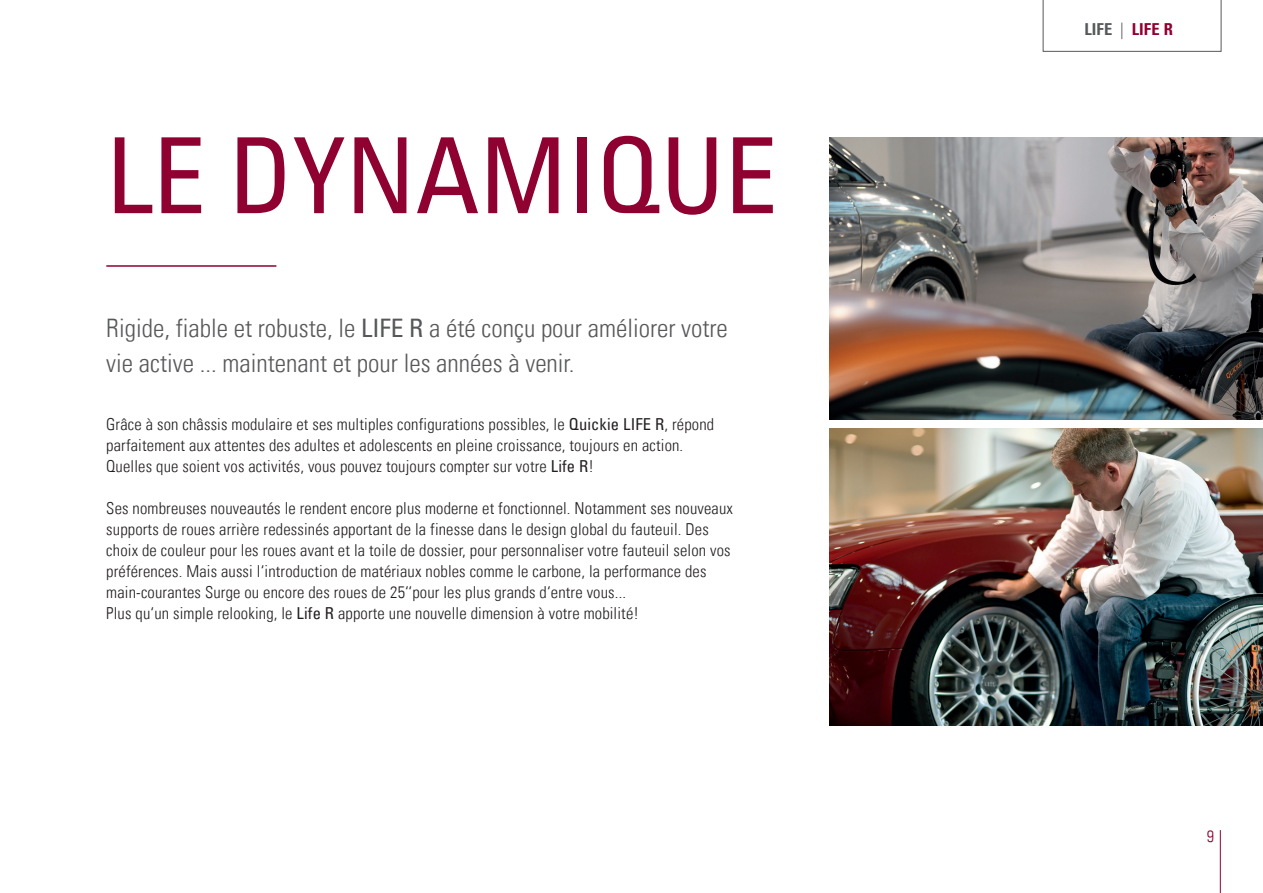
<style>
.page{position:relative;width:1263px;height:893px;background:#fff}
.page>*{position:absolute;margin:0;border:0;box-sizing:border-box;transform-origin:0 0}
.Head_Univers_Com_-_Cond{font:condensed 105px "Univers Com 57";color:#8f0130}
.Intro_Univers_Com_-_CondLight{font:25.5px/34.5px "Univers Com 47 Light Cond";color:#57585a}
.Copy_Univers_Com_-_CondLight{font:16.5px/21px "Univers Com 47 Light Cond";letter-spacing:.01em;color:#231f20}
.Tabs_Univers_Com_-_CondBold{font:16.5px "Univers Com 67 Bold Cond";letter-spacing:.01em;color:#8f0130}
.t1{font:16.5px "Univers Com 47 Light Cond";color:#8f0130}
.s1{font-family:"Univers Com 57";font-stretch:condensed}
.s2{color:#57585a}
.s3{font-family:"Univers Com 47 Light Cond";color:#57585a}
</style>
<div class="page">
<hr style="left:106px;top:265px;width:170px;height:2px;background:#8f0130">
<img style="left:829px;top:428px;width:434px;height:297px">
<img style="left:829px;top:137px;width:434px;height:282px">
<svg style="left:1043px;top:0;width:178px;height:52px"></svg>
<hr style="left:1220px;top:830px;width:1px;height:63px;background:#8f0130">
<p class="Head_Univers_Com_-_Cond" style="left:106px;top:109px;width:672px">LE DYNAMIQUE</p>
<p class="Intro_Univers_Com_-_CondLight" style="left:106px;top:311px;width:623px">Rigide, fiable et robuste, le <span class="s1">LIFE R</span> a été conçu pour améliorer votre vie active ... maintenant et pour les années à venir.</p>
<p class="Copy_Univers_Com_-_CondLight" style="left:106px;top:413px;width:609px">Grâce à son châssis modulaire et ses multiples configurations possibles, le <span class="s1">Quickie LIFE R</span>, répond parfaitement aux attentes des adultes et adolescents en pleine croissance, toujours en action.</p>
<p class="Copy_Univers_Com_-_CondLight" style="left:106px;top:455px;width:489px">Quelles que soient vos activités, vous pouvez toujours compter sur votre <span class="s1">Life R</span>!</p>
<p class="Copy_Univers_Com_-_CondLight" style="left:106px;top:497px;width:628px">Ses nombreuses nouveautés le rendent encore plus moderne et fonctionnel. Notamment ses nouveaux supports de roues arrière redessinés apportant de la finesse dans le design global du fauteuil. Des choix de couleur pour les roues avant et la toile de dossier, pour personnaliser votre fauteuil selon vos préférences. Mais aussi l‘introduction de matériaux nobles comme le carbone, la performance des main-courantes Surge ou encore des roues de 25‘‘pour les plus grands d‘entre vous...</p>
<p class="Copy_Univers_Com_-_CondLight" style="left:106px;top:602px;width:534px">Plus qu‘un simple relooking, le <span class="s1">Life R</span> apporte une nouvelle dimension à votre mobilité!</p>
<p class="Tabs_Univers_Com_-_CondBold" style="left:1084px;top:19px;width:90px"><span class="s2">LIFE</span> <span class="s3">|</span> LIFE R</p>
<p class="t1" style="left:1207px;top:826px;width:9px">9</p>
</div>
